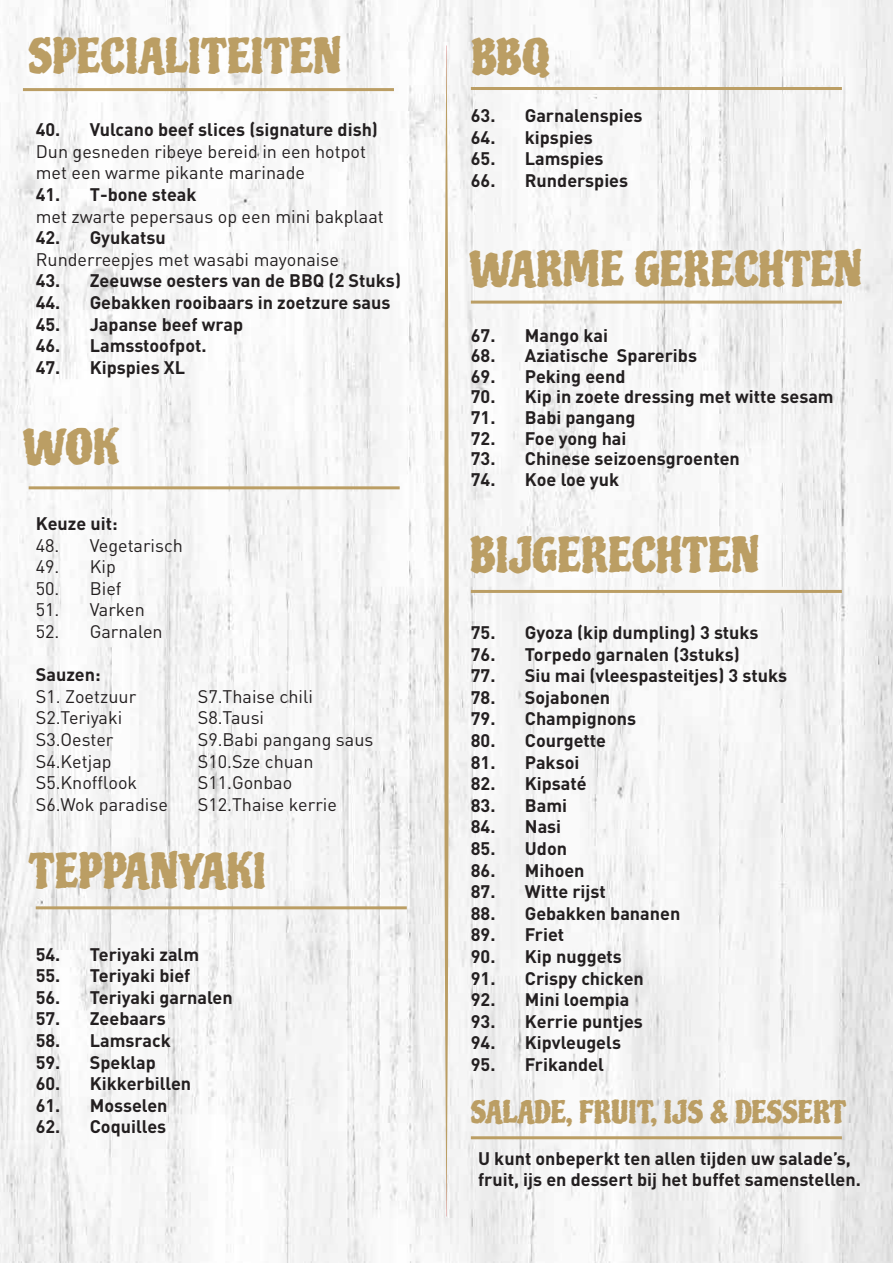
<style>
.page{position:relative;width:893px;height:1263px;background:#fff}
.page>*{position:absolute;margin:0;border:0;box-sizing:border-box;transform-origin:0 0}
.t1{font:46.5px "Piedra";color:#bb9e64}
.t2{font:30.15px "Piedra";letter-spacing:-.005em;color:#bb9e64}
.t3{font:700 18px/21.6px "DIN Pro";color:#231f20}
.t4{font:18px/21.6px "DIN Pro";color:#231f20}
</style>
<div class="page">
<img style="left:0;top:0;width:893px;height:1263px">
<svg style="left:444px;top:45px;width:5px;height:1171px"></svg>
<hr style="left:471px;top:87px;width:371px;height:3px;background:#bb9e64">
<hr style="left:471px;top:1136px;width:371px;height:3px;background:#bb9e64">
<hr style="left:23px;top:88px;width:371px;height:3px;background:#bb9e64">
<hr style="left:29px;top:486px;width:371px;height:3px;background:#bb9e64">
<hr style="left:471px;top:301px;width:371px;height:3px;background:#bb9e64">
<hr style="left:36px;top:906px;width:371px;height:3px;background:#bb9e64">
<hr style="left:471px;top:590px;width:371px;height:3px;background:#bb9e64">
<h1 class="t1" style="left:29px;top:28px;width:314px">SPECIALITEITEN</h1>
<p class="t3" style="left:36px;top:118px;width:344px">40. Vulcano beef slices (signature dish)</p>
<p class="t4" style="left:36px;top:140px;width:332px">Dun gesneden ribeye bereid in een hotpot met een warme pikante marinade</p>
<p class="t3" style="left:36px;top:183px;width:162px">41. T-bone steak</p>
<p class="t4" style="left:36px;top:204px;width:350px">met zwarte pepersaus op een mini bakplaat</p>
<p class="t3" style="left:36px;top:226px;width:132px">42. Gyukatsu</p>
<p class="t4" style="left:36px;top:248px;width:305px">Runderreepjes met wasabi mayonaise</p>
<p class="t3" style="left:36px;top:269px;width:367px">43. Zeeuwse oesters van de BBQ (2 Stuks)</p>
<p class="t3" style="left:36px;top:291px;width:356px">44. Gebakken rooibaars in zoetzure saus</p>
<p class="t3" style="left:36px;top:313px;width:209px">45. Japanse beef wrap</p>
<p class="t3" style="left:36px;top:334px;width:172px">46. Lamsstoofpot.</p>
<p class="t3" style="left:36px;top:356px;width:151px">47. Kipspies XL</p>
<h1 class="t1" style="left:23px;top:419px;width:98px">WOK</h1>
<p class="t3" style="left:36px;top:512px;width:83px">Keuze uit:</p>
<p class="t4" style="left:36px;top:533px;width:149px">48. Vegetarisch</p>
<p class="t4" style="left:36px;top:555px;width:82px">49. Kip</p>
<p class="t4" style="left:36px;top:577px;width:87px">50. Bief</p>
<p class="t4" style="left:36px;top:598px;width:111px">51. Varken</p>
<p class="t4" style="left:36px;top:620px;width:128px">52. Garnalen</p>
<p class="t3" style="left:36px;top:663px;width:66px">Sauzen:</p>
<p class="t4" style="left:36px;top:685px;width:102px">S1. Zoetzuur</p>
<p class="t4" style="left:198px;top:685px;width:117px">S7.Thaise chili</p>
<p class="t4" style="left:36px;top:706px;width:88px">S2.Teriyaki</p>
<p class="t4" style="left:198px;top:706px;width:68px">S8.Tausi</p>
<p class="t4" style="left:36px;top:728px;width:79px">S3.Oester</p>
<p class="t4" style="left:198px;top:728px;width:177px">S9.Babi pangang saus</p>
<p class="t4" style="left:36px;top:749px;width:77px">S4.Ketjap</p>
<p class="t4" style="left:198px;top:749px;width:117px">S10.Sze chuan</p>
<p class="t4" style="left:36px;top:771px;width:103px">S5.Knofflook</p>
<p class="t4" style="left:198px;top:771px;width:96px">S11.Gonbao</p>
<p class="t4" style="left:36px;top:793px;width:134px">S6.Wok paradise</p>
<p class="t4" style="left:198px;top:793px;width:141px">S12.Thaise kerrie</p>
<h1 class="t1" style="left:29px;top:843px;width:239px">TEPPANYAKI</h1>
<p class="t3" style="left:36px;top:943px;width:165px">54. Teriyaki zalm</p>
<p class="t3" style="left:36px;top:964px;width:156px">55. Teriyaki bief</p>
<p class="t3" style="left:36px;top:986px;width:198px">56. Teriyaki garnalen</p>
<p class="t3" style="left:36px;top:1007px;width:131px">57. Zeebaars</p>
<p class="t3" style="left:36px;top:1029px;width:137px">58. Lamsrack</p>
<p class="t3" style="left:36px;top:1051px;width:122px">59. Speklap</p>
<p class="t3" style="left:36px;top:1072px;width:157px">60. Kikkerbillen</p>
<p class="t3" style="left:36px;top:1094px;width:133px">61. Mosselen</p>
<p class="t3" style="left:36px;top:1115px;width:132px">62. Coquilles</p>
<h1 class="t1" style="left:471px;top:28px;width:81px">BBQ</h1>
<p class="t3" style="left:471px;top:104px;width:173px">63. Garnalenspies</p>
<p class="t3" style="left:471px;top:126px;width:124px">64. kipspies</p>
<p class="t3" style="left:471px;top:148px;width:134px">65. Lamspies</p>
<p class="t3" style="left:471px;top:169px;width:159px">66. Runderspies</p>
<h1 class="t1" style="left:469px;top:240px;width:394px">WARME GERECHTEN</h1>
<p class="t3" style="left:471px;top:324px;width:139px">67. Mango kai</p>
<p class="t3" style="left:471px;top:344px;width:228px">68. Aziatische Spareribs</p>
<p class="t3" style="left:471px;top:365px;width:156px">69. Peking eend</p>
<p class="t3" style="left:471px;top:386px;width:364px">70. Kip in zoete dressing met witte sesam</p>
<p class="t3" style="left:471px;top:406px;width:166px">71. Babi pangang</p>
<p class="t3" style="left:471px;top:427px;width:157px">72. Foe yong hai</p>
<p class="t3" style="left:471px;top:447px;width:271px">73. Chinese seizoensgroenten</p>
<p class="t3" style="left:471px;top:468px;width:150px">74. Koe loe yuk</p>
<h1 class="t1" style="left:469px;top:526px;width:292px">BIJGERECHTEN</h1>
<p class="t3" style="left:471px;top:621px;width:289px">75. Gyoza (kip dumpling) 3 stuks</p>
<p class="t3" style="left:471px;top:643px;width:270px">76. Torpedo garnalen (3stuks)</p>
<p class="t3" style="left:471px;top:664px;width:318px">77. Siu mai (vleespasteitjes) 3 stuks</p>
<p class="t3" style="left:471px;top:686px;width:141px">78. Sojabonen</p>
<p class="t3" style="left:471px;top:707px;width:167px">79. Champignons</p>
<p class="t3" style="left:471px;top:729px;width:137px">80. Courgette</p>
<p class="t3" style="left:471px;top:751px;width:110px">81. Paksoi</p>
<p class="t3" style="left:471px;top:772px;width:117px">82. Kipsaté</p>
<p class="t3" style="left:471px;top:794px;width:98px">83. Bami</p>
<p class="t3" style="left:471px;top:815px;width:92px">84. Nasi</p>
<p class="t3" style="left:471px;top:837px;width:98px">85. Udon</p>
<p class="t3" style="left:471px;top:859px;width:115px">86. Mihoen</p>
<p class="t3" style="left:471px;top:880px;width:136px">87. Witte rijst</p>
<p class="t3" style="left:471px;top:902px;width:211px">88. Gebakken bananen</p>
<p class="t3" style="left:471px;top:923px;width:95px">89. Friet</p>
<p class="t3" style="left:471px;top:945px;width:153px">90. Kip nuggets</p>
<p class="t3" style="left:471px;top:967px;width:175px">91. Crispy chicken</p>
<p class="t3" style="left:471px;top:988px;width:160px">92. Mini loempia</p>
<p class="t3" style="left:471px;top:1010px;width:174px">93. Kerrie puntjes</p>
<p class="t3" style="left:471px;top:1031px;width:152px">94. Kipvleugels</p>
<p class="t3" style="left:471px;top:1053px;width:135px">95. Frikandel</p>
<h2 class="t2" style="left:471px;top:1094px;width:377px">SALADE, FRUIT, IJS &amp; DESSERT</h2>
<p class="t3" style="left:478px;top:1147px;width:384px">U kunt onbeperkt ten allen tijden uw salade’s, fruit, ijs en dessert bij het buffet samenstellen.</p>
</div>
